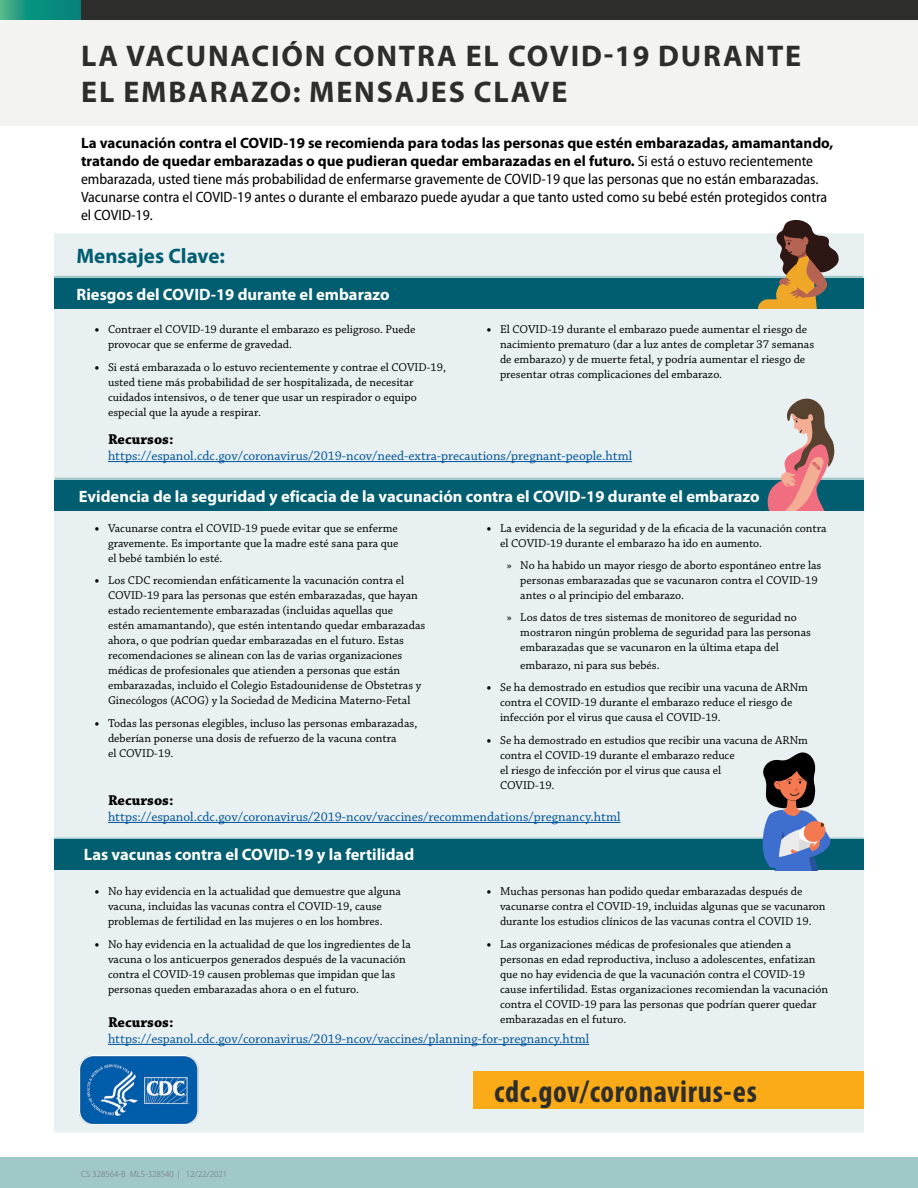
<style>
.page{position:relative;width:918px;height:1188px;background:#fff}
.page>*{position:absolute;margin:0;border:0;box-sizing:border-box;transform-origin:0 0}
.P_BRAND_cdc_gov_coro{font:700 condensed 31.5px "Myriad Pro";letter-spacing:.02em;color:#2d2d2c}
.t1{font:700 30px/36px "Myriad Pro";letter-spacing:.06em;color:#2d2d2c}
.t2{font:700 21px "Myriad Pro";color:#005e70}
.t3{font:700 16.5px "Myriad Pro";color:#fff}
.P_First_Para{font:semi-condensed 15px/18px "Myriad Pro";color:#000}
.t4{font:700 15px "Chaparral Pro";letter-spacing:.005em;color:#000}
.t5{font:13.5px "Chaparral Pro";color:#005499}
.t6{font:12px/15px "Chaparral Pro";color:#000}
.t7{font:300 9px "Myriad Pro";color:#6d6e71}
.s1{font-weight:700;font-stretch:normal}
.s2{font-weight:700}
</style>
<div class="page">
<div style="left:1px;top:0;width:917px;height:19px;background:#2d2d2c"></div>
<svg style="left:0;top:0;width:81px;height:19px;background:#16937f"></svg>
<div style="left:0;top:1157px;width:918px;height:31px;background:#a1c8c9"></div>
<div style="left:54px;top:233px;width:810px;height:899px;background:#e8f0f2"></div>
<div style="left:0;top:20px;width:918px;height:105px;background:#efefee"></div>
<img style="left:80px;top:1056px;width:120px;height:68px">
<div style="left:473px;top:1071px;width:391px;height:37px;background:#fbab18"></div>
<hr style="left:55px;top:478px;width:809px;height:2px;background:#a1c8c9">
<div style="left:55px;top:480px;width:809px;height:31px;background:#005e70"></div>
<hr style="left:54px;top:838px;width:810px;height:2px;background:#a1c8c9">
<div style="left:54px;top:840px;width:810px;height:30px;background:#005e70"></div>
<div style="left:54px;top:278px;width:810px;height:31px;background:#005e70"></div>
<hr style="left:54px;top:276px;width:809px;height:2px;background:#a1c8c9">
<hr style="left:108px;top:461px;width:524px;height:1px;background:#005499">
<hr style="left:108px;top:822px;width:513px;height:1px;background:#005499">
<hr style="left:108px;top:1044px;width:481px;height:1px;background:#005499">
<svg style="left:759px;top:219px;width:80px;height:90px"></svg>
<svg style="left:756px;top:753px;width:76px;height:117px;background:#7f8499"></svg>
<svg style="left:767px;top:399px;width:67px;height:112px;background:#c09c9b"></svg>
<h1 class="t1" style="left:81px;top:38px;width:721px">LA VACUNACIÓN CONTRA EL COVID-19 DURANTE<br>EL EMBARAZO: MENSAJES CLAVE</h1>
<p class="P_First_Para" style="left:81px;top:135px;width:754px"><span class="s1">La vacunación contra el COVID-19 se recomienda para todas las personas que estén embarazadas, amamantando, tratando de quedar embarazadas o que pudieran quedar embarazadas en el futuro.</span> Si está o estuvo recientemente embarazada, usted tiene más probabilidad de enfermarse gravemente de COVID-19 que las personas que no están embarazadas.<br>Vacunarse contra el COVID-19 antes o durante el embarazo puede ayudar a que tanto usted como su bebé estén protegidos contra el COVID-19.</p>
<h2 class="t2" style="left:76px;top:244px;width:150px">Mensajes Clave:</h2>
<h3 class="t3" style="left:76px;top:285px;width:315px">Riesgos del COVID-19 durante el embarazo</h3>
<p class="t6" style="left:108px;top:322px;width:309px;text-indent:-14px"><span class="s2">•</span> Contraer el COVID-19 durante el embarazo es peligroso. Puede provocar que se enferme de gravedad.</p>
<p class="t6" style="left:108px;top:360px;width:340px;text-indent:-14px"><span class="s2">•</span> Si está embarazada o lo estuvo recientemente y contrae el COVID-19, usted tiene más probabilidad de ser hospitalizada, de necesitar cuidados intensivos, o de tener que usar un respirador o equipo especial que la ayude a respirar.</p>
<p class="t6" style="left:500px;top:322px;width:316px;text-indent:-14px"><span class="s2">•</span> El COVID-19 durante el embarazo puede aumentar el riesgo de nacimiento prematuro (dar a luz antes de completar 37 semanas de embarazo) y de muerte fetal, y podría aumentar el riesgo de presentar otras complicaciones del embarazo.</p>
<p class="t4" style="left:108px;top:430px;width:67px">Recursos:</p>
<p class="t5" style="left:108px;top:448px;width:526px">https://espanol.cdc.gov/coronavirus/2019-ncov/need-extra-precautions/pregnant-people.html</p>
<h3 class="t3" style="left:79px;top:487px;width:682px">Evidencia de la seguridad y eficacia de la vacunación contra el COVID-19 durante el embarazo</h3>
<p class="t6" style="left:108px;top:521px;width:292px;text-align:justify;text-indent:-14px"><span class="s2">•</span> Vacunarse contra el COVID-19 puede evitar que se enferme gravemente. Es importante que la madre esté sana para que el bebé también lo esté.</p>
<p class="t6" style="left:108px;top:574px;width:319px;text-indent:-14px"><span class="s2">•</span> Los CDC recomiendan enfáticamente la vacunación contra el COVID-19 para las personas que estén embarazadas, que hayan estado recientemente embarazadas (incluidas aquellas que<br>estén amamantando), que estén intentando quedar embarazadas ahora, o que podrían quedar embarazadas en el futuro. Estas recomendaciones se alinean con las de varias organizaciones médicas de profesionales que atienden a personas que están embarazadas, incluido el Colegio Estadounidense de Obstetras y Ginecólogos (ACOG) y la Sociedad de Medicina Materno-Fetal</p>
<p class="t6" style="left:108px;top:717px;width:311px;text-indent:-14px"><span class="s2">•</span> Todas las personas elegibles, incluso las personas embarazadas, deberían ponerse una dosis de refuerzo de la vacuna contra<br>el COVID-19.</p>
<p class="t6" style="left:500px;top:521px;width:328px;text-indent:-14px"><span class="s2">•</span> La evidencia de la seguridad y de la eficacia de la vacunación contra el COVID-19 durante el embarazo ha ido en aumento.</p>
<p class="t6" style="left:520px;top:559px;width:303px;text-indent:-14px">» No ha habido un mayor riesgo de aborto espontáneo entre las personas embarazadas que se vacunaron contra el COVID-19 antes o al principio del embarazo.</p>
<p class="t6" style="left:520px;top:610px;width:292px;text-indent:-14px">» Los datos de tres sistemas de monitoreo de seguridad no mostraron ningún problema de seguridad para las personas embarazadas que se vacunaron en la última etapa del</p>
<p class="t6" style="left:520px;top:658px;width:141px">embarazo, ni para sus bebés.</p>
<p class="t6" style="left:500px;top:680px;width:310px;text-indent:-14px"><span class="s2">•</span> Se ha demostrado en estudios que recibir una vacuna de ARNm contra el COVID-19 durante el embarazo reduce el riesgo de infección por el virus que causa el COVID-19.</p>
<p class="t6" style="left:500px;top:733px;width:310px;text-indent:-14px"><span class="s2">•</span> Se ha demostrado en estudios que recibir una vacuna de ARNm contra el COVID-19 durante el embarazo reduce<br>el riesgo de infección por el virus que causa el<br>COVID-19.</p>
<p class="t4" style="left:108px;top:791px;width:67px">Recursos:</p>
<p class="t5" style="left:108px;top:809px;width:514px">https://espanol.cdc.gov/coronavirus/2019-ncov/vaccines/recommendations/pregnancy.html</p>
<h3 class="t3" style="left:84px;top:845px;width:332px">Las vacunas contra el COVID-19 y la fertilidad</h3>
<p class="t6" style="left:94px;top:884px;width:308px;text-align:center"><span class="s2">•</span> No hay evidencia en la actualidad que demuestre que alguna vacuna, incluidas las vacunas contra el COVID-19, cause problemas de fertilidad en las mujeres o en los hombres.</p>
<p class="t6" style="left:108px;top:937px;width:304px;text-indent:-14px"><span class="s2">•</span> No hay evidencia en la actualidad de que los ingredientes de la vacuna o los anticuerpos generados después de la vacunación contra el COVID-19 causen problemas que impidan que las personas queden embarazadas ahora o en el futuro.</p>
<p class="t6" style="left:500px;top:884px;width:327px;text-indent:-14px"><span class="s2">•</span> Muchas personas han podido quedar embarazadas después de vacunarse contra el COVID-19, incluidas algunas que se vacunaron durante los estudios clínicos de las vacunas contra el COVID 19.</p>
<p class="t6" style="left:500px;top:937px;width:330px;text-indent:-14px"><span class="s2">•</span> Las organizaciones médicas de profesionales que atienden a personas en edad reproductiva, incluso a adolescentes, enfatizan que no hay evidencia de que la vacunación contra el COVID-19 cause infertilidad. Estas organizaciones recomiendan la vacunación contra el COVID-19 para las personas que podrían querer quedar</p>
<p class="t4" style="left:108px;top:1013px;width:67px">Recursos:</p>
<p class="t6" style="left:500px;top:1012px;width:128px">embarazadas en el futuro.</p>
<p class="t5" style="left:108px;top:1031px;width:483px">https://espanol.cdc.gov/coronavirus/2019-ncov/vaccines/planning-for-pregnancy.html</p>
<p class="P_BRAND_cdc_gov_coro" style="left:494px;top:1074px;width:264px">cdc.gov/coronavirus-es</p>
<p class="t7" style="left:81px;top:1169px;width:148px">CS 328564-B MLS-328540 | 12/22/2021</p>
</div>
